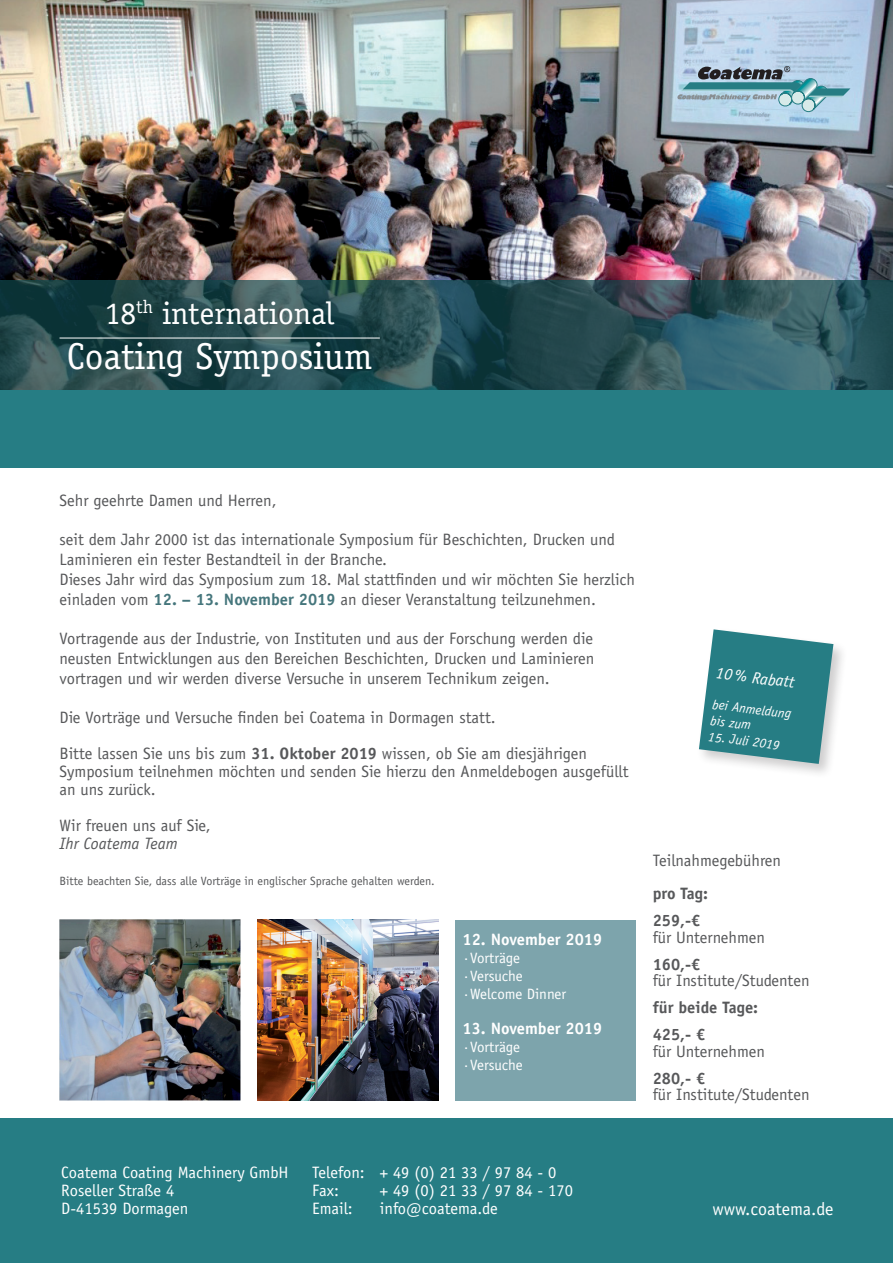
<style>
.page{position:relative;width:893px;height:1263px;background:#fff}
.page>*{position:absolute;margin:0;border:0;box-sizing:border-box;transform-origin:0 0}
.t1{font:37.5px "Officina Serif Std";color:#fff}
.t2{font:31.5px "Officina Serif Std";color:#fff}
.t3{font:18px "Officina Sans Std";color:#fff}
.t4{font:16.5px/19.8px "Officina Sans Std";color:#57585a}
.t5{font:16.5px/18px "Officina Sans Std";color:#fff}
.t6{font:700 16.5px/27px "Officina Sans Std";color:#57585a}
.t7{font:700 16.5px "Officina Sans Std";color:#fff}
.t8{font:italic 16.5px "Officina Sans Std";color:#57585a}
.t9{font:italic 16.5px "Officina Sans Std";color:#fff}
.t10{font:15px/18px "Officina Sans Std";color:#fff}
.t11{font:italic 13.5px/16.2px "Officina Sans Std";color:#fff}
.t12{font:12px "Officina Sans Std";color:#57585a}
.s1{font-weight:700;color:#45767c}
.s2{font-weight:700}
</style>
<div class="page">
<img style="left:0;top:0;width:893px;height:281px">
<div style="left:0;top:1118px;width:893px;height:145px;background:#267d84"></div>
<div style="left:0;top:390px;width:893px;height:78px;background:#267d84"></div>
<svg style="left:0;top:281px;width:893px;height:109px;background:#294f54"></svg>
<div style="left:455px;top:920px;width:181px;height:180px;background:#7da4ac"></div>
<div style="left:696px;top:627px;width:152px;height:152px;background:#231f20;opacity:.22"></div>
<svg style="left:699px;top:629px;width:134px;height:135px;background:#4d9399"></svg>
<img style="left:60px;top:920px;width:180px;height:180px">
<img style="left:257px;top:920px;width:181px;height:180px">
<svg style="left:677px;top:66px;width:173px;height:46px;background:#90b4c2"></svg>
<hr style="left:60px;top:338px;width:320px;height:1px;background:#fff">
<h2 class="t2" style="left:105px;top:295px;width:231px">18<sup>th</sup> international</h2>
<h1 class="t1" style="left:67px;top:334px;width:307px">Coating Symposium</h1>
<p class="t4" style="left:60px;top:490px;width:219px">Sehr geehrte Damen und Herren,</p>
<p class="t4" style="left:60px;top:530px;width:577px">seit dem Jahr 2000 ist das internationale Symposium für Beschichten, Drucken und Laminieren ein fester Bestandteil in der Branche.<br>Dieses Jahr wird das Symposium zum 18. Mal stattfinden und wir möchten Sie herzlich einladen vom <span class="s1">12. – 13. November 2019</span> an dieser Veranstaltung teilzunehmen.</p>
<p class="t4" style="left:60px;top:629px;width:536px;text-align:justify">Vortragende aus der Industrie, von Instituten und aus der Forschung werden die neusten Entwicklungen aus den Bereichen Beschichten, Drucken und Laminieren vortragen und wir werden diverse Versuche in unserem Technikum zeigen.</p>
<p class="t4" style="left:60px;top:700px;width:529px;line-height:36px">Die Vorträge und Versuche finden bei Coatema in Dormagen statt.<br>Bitte lassen Sie uns bis zum <span class="s2">31. Oktober 2019</span> wissen, ob Sie am diesjährigen</p>
<p class="t4" style="left:60px;top:763px;width:571px;line-height:18px">Symposium teilnehmen möchten und senden Sie hierzu den Anmeldebogen ausgefüllt an uns zurück.</p>
<p class="t4" style="left:60px;top:816px;width:153px">Wir freuen uns auf Sie,</p>
<p class="t8" style="left:60px;top:834px;width:120px">Ihr Coatema Team</p>
<p class="t12" style="left:60px;top:874px;width:377px">Bitte beachten Sie, dass alle Vorträge in englischer Sprache gehalten werden.</p>
<p class="t7" style="left:463px;top:929px;width:141px">12. November 2019</p>
<p class="t10" style="left:463px;top:949px;width:105px">·Vorträge ·Versuche ·Welcome Dinner</p>
<p class="t7" style="left:463px;top:1018px;width:141px">13. November 2019</p>
<p class="t10" style="left:463px;top:1038px;width:62px">·Vorträge ·Versuche</p>
<p class="t9" style="left:717px;top:663px;width:81px;rotate:7deg">10% Rabatt</p>
<p class="t11" style="left:713px;top:696px;width:81px;rotate:7deg">bei Anmeldung bis zum</p>
<p class="t11" style="left:709px;top:728px;width:73px;rotate:7deg">15. Juli 2019</p>
<p class="t4" style="left:653px;top:851px;width:130px">Teilnahmegebühren</p>
<p class="t6" style="left:653px;top:880px;width:57px">pro Tag:<br>259,-€</p>
<p class="t4" style="left:653px;top:927px;width:114px">für Unternehmen</p>
<p class="t6" style="left:653px;top:950px;width:49px">160,-€</p>
<p class="t4" style="left:653px;top:971px;width:158px">für Institute/Studenten</p>
<p class="t6" style="left:653px;top:994px;width:107px">für beide Tage:<br>425,- €</p>
<p class="t4" style="left:653px;top:1041px;width:114px">für Unternehmen</p>
<p class="t6" style="left:653px;top:1064px;width:54px">280,- €</p>
<p class="t4" style="left:653px;top:1085px;width:158px">für Institute/Studenten</p>
<p class="t5" style="left:61px;top:1164px;width:229px">Coatema Coating Machinery GmbH<br>Roseller Straße 4<br>D-41539 Dormagen</p>
<p class="t5" style="left:312px;top:1164px;width:54px">Telefon:<br>Fax:<br>Email:</p>
<p class="t5" style="left:380px;top:1164px;width:195px">+ 49 (0) 21 33 / 97 84 - 0<br>+ 49 (0) 21 33 / 97 84 - 170 info@coatema.de</p>
<p class="t3" style="left:712px;top:1198px;width:123px">www.coatema.de</p>
</div>
